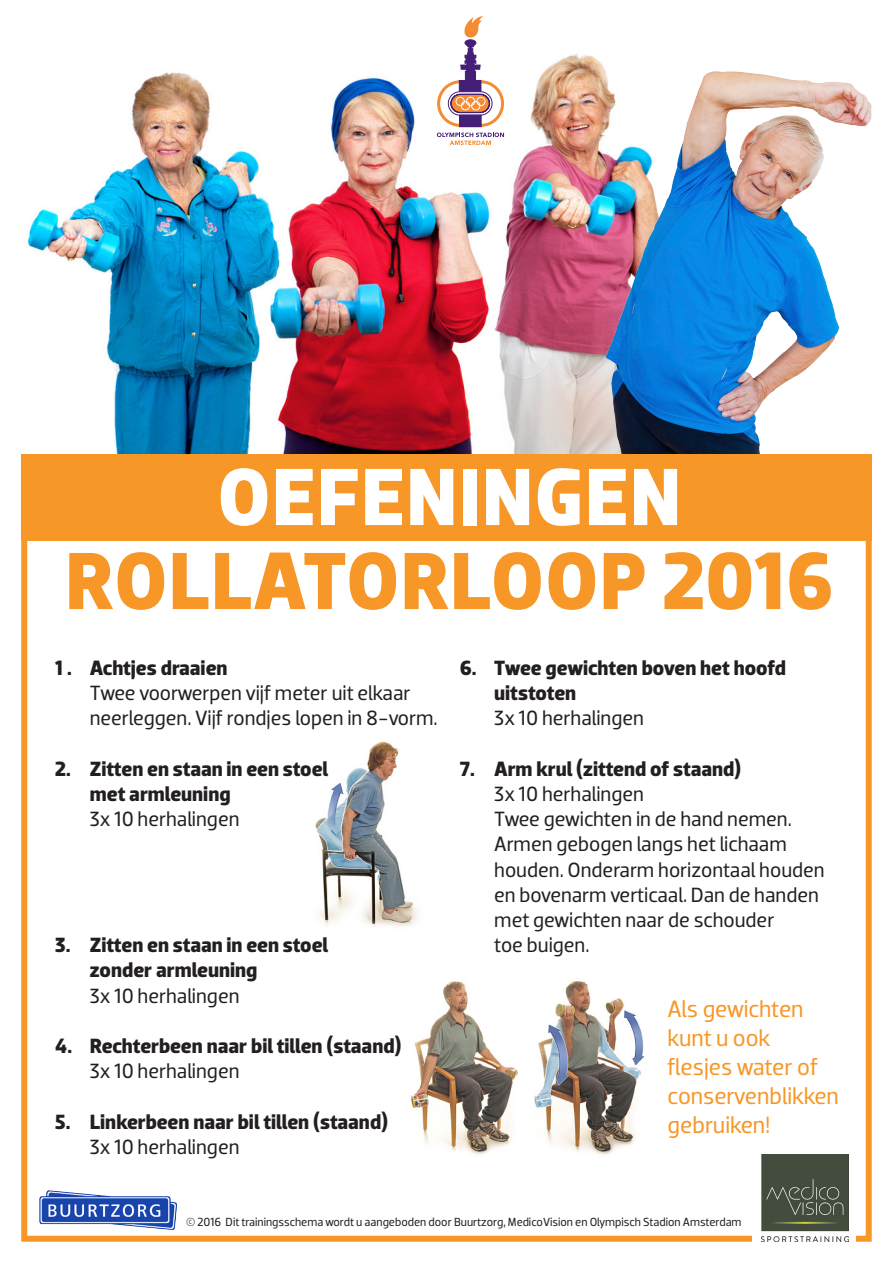
<style>
.page{position:relative;width:893px;height:1263px;background:#fff}
.page>*{position:absolute;margin:0;border:0;box-sizing:border-box;transform-origin:0 0}
.t1{font:700 82.5px "Dobra";letter-spacing:.005em;color:#f79727}
.t2{font:700 82.5px "Dobra";letter-spacing:.015em;color:#fff}
.t3{font:24px/28.8px "Dobra";letter-spacing:-.005em;color:#f79727}
.t4{font:21px/25.2px "Dobra";color:#231f20}
.t5{font:700 21px "Dobra";letter-spacing:-.005em;color:#231f20}
.t6{font:12px "Dobra";color:#231f20}
</style>
<div class="page">
<div style="left:21px;top:533px;width:851px;height:709px;border:6px solid #f79727"></div>
<img style="left:21px;top:58px;width:542px;height:397px">
<img style="left:563px;top:53px;width:309px;height:402px">
<div style="left:21px;top:455px;width:851px;height:86px;background:#f79727"></div>
<img style="left:315px;top:741px;width:103px;height:186px">
<img style="left:411px;top:980px;width:233px;height:175px">
<img style="left:39px;top:1190px;width:138px;height:40px">
<div style="left:753px;top:1145px;width:103px;height:106px;background:#fff"></div>
<img style="left:761px;top:1155px;width:87px;height:86px">
<svg style="left:437px;top:16px;width:67px;height:111px"></svg>
<svg style="left:437px;top:133px;width:67px;height:12px"></svg>
<div style="left:456px;top:97px;width:9px;height:9px;border:1px solid #fff;border-radius:50%"></div>
<div style="left:466px;top:97px;width:9px;height:9px;border:1px solid #fff;border-radius:50%"></div>
<div style="left:476px;top:97px;width:9px;height:9px;border:1px solid #fff;border-radius:50%"></div>
<div style="left:461px;top:101px;width:9px;height:9px;border:1px solid #fff;border-radius:50%"></div>
<div style="left:471px;top:101px;width:9px;height:9px;border:1px solid #fff;border-radius:50%"></div>
<hr style="left:459px;top:80px;width:22px;height:2px;background:#441e77">
<hr style="left:460px;top:125px;width:21px;height:2px;background:#441e77">
<p class="t2" style="left:217px;top:449px;width:465px">OEFENINGEN</p>
<p class="t1" style="left:65px;top:533px;width:770px">ROLLATORLOOP 2016</p>
<p class="t5" style="left:55px;top:655px;width:174px">1 . Achtjes draaien</p>
<p class="t4" style="left:90px;top:680px;width:349px">Twee voorwerpen vijf meter uit elkaar neerleggen. Vijf rondjes lopen in 8-vorm.</p>
<p class="t5" style="left:55px;top:756px;width:275px">2. Zitten en staan in een stoel</p>
<p class="t5" style="left:90px;top:781px;width:142px">met armleuning</p>
<p class="t4" style="left:90px;top:806px;width:151px">3x 10 herhalingen</p>
<p class="t5" style="left:55px;top:933px;width:275px">3. Zitten en staan in een stoel</p>
<p class="t5" style="left:90px;top:958px;width:169px">zonder armleuning</p>
<p class="t4" style="left:90px;top:983px;width:151px">3x 10 herhalingen</p>
<p class="t5" style="left:55px;top:1033px;width:348px">4. Rechterbeen naar bil tillen (staand)</p>
<p class="t4" style="left:90px;top:1058px;width:151px">3x 10 herhalingen</p>
<p class="t5" style="left:55px;top:1109px;width:334px">5. Linkerbeen naar bil tillen (staand)</p>
<p class="t4" style="left:90px;top:1134px;width:151px">3x 10 herhalingen</p>
<p class="t5" style="left:460px;top:655px;width:328px">6. Twee gewichten boven het hoofd</p>
<p class="t5" style="left:494px;top:681px;width:84px">uitstoten</p>
<p class="t4" style="left:494px;top:706px;width:151px">3x 10 herhalingen</p>
<p class="t5" style="left:460px;top:756px;width:283px">7. Arm krul (zittend of staand)</p>
<p class="t4" style="left:494px;top:781px;width:151px">3x 10 herhalingen</p>
<p class="t4" style="left:494px;top:806px;width:299px">Twee gewichten in de hand nemen.</p>
<p class="t4" style="left:494px;top:832px;width:294px">Armen gebogen langs het lichaam</p>
<p class="t4" style="left:494px;top:857px;width:332px">houden. Onderarm horizontaal houden</p>
<p class="t4" style="left:494px;top:882px;width:326px">en bovenarm verticaal. Dan de handen met gewichten naar de schouder</p>
<p class="t4" style="left:494px;top:932px;width:97px">toe buigen.</p>
<p class="t3" style="left:668px;top:995px;width:138px">Als gewichten</p>
<p class="t3" style="left:668px;top:1024px;width:104px">kunt u ook</p>
<p class="t3" style="left:668px;top:1052px;width:173px">flesjes water of conservenblikken gebruiken!</p>
<p class="t6" style="left:186px;top:1214px;width:557px">© 2016 Dit trainingsschema wordt u aangeboden door Buurtzorg, MedicoVision en Olympisch Stadion Amsterdam</p>
</div>
